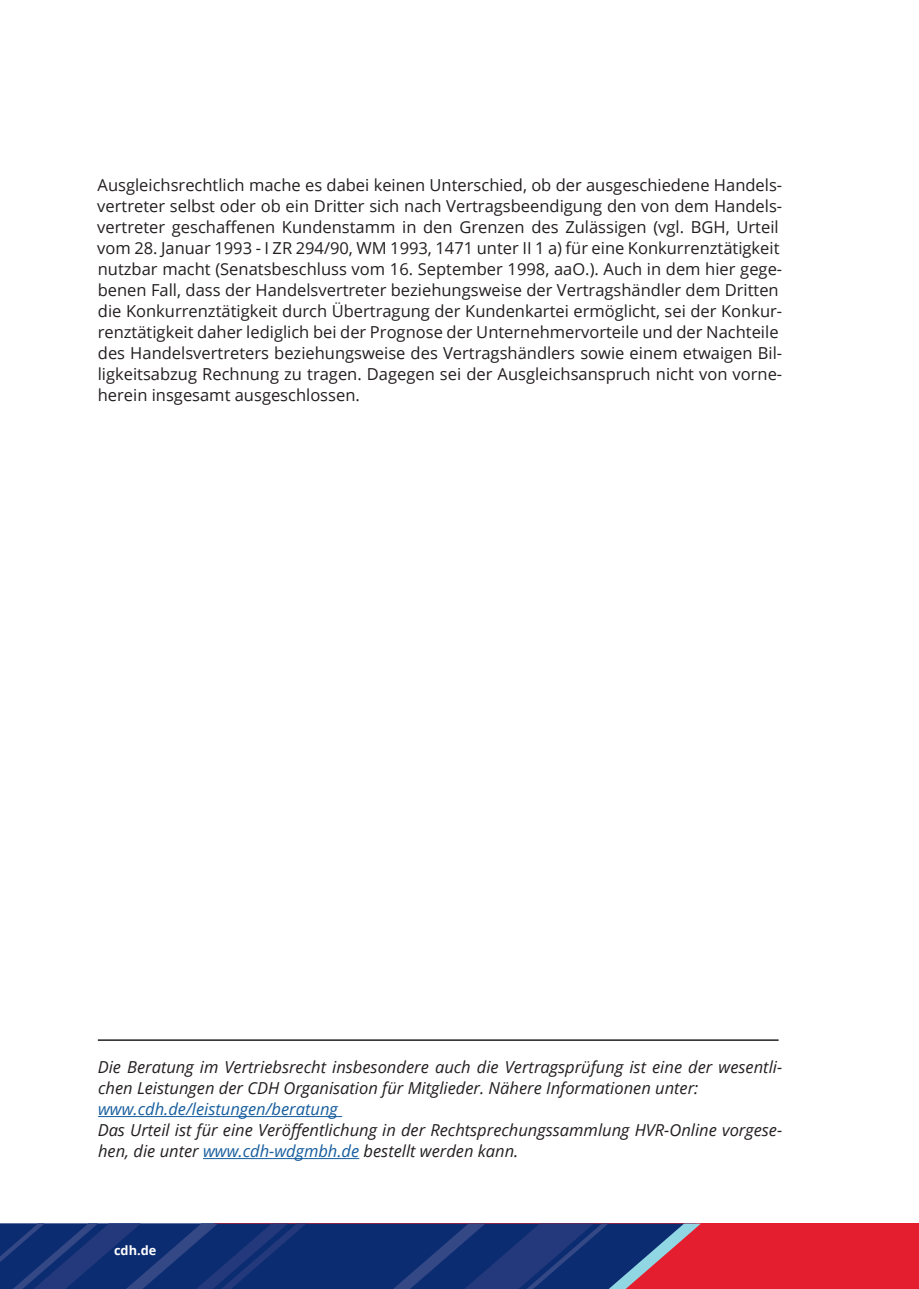
<style>
.page{position:relative;width:919px;height:1289px;background:#fff}
.page>*{position:absolute;margin:0;border:0;box-sizing:border-box;transform-origin:0 0}
.t1{font:16.5px/21px "Open Sans";color:#231f20}
.t2{font:italic 16.5px/21px "Open Sans";color:#231f20}
.t3{font:italic 16.5px "Open Sans";color:#175d9e}
.t4{font:700 12.75px "Open Sans";color:#fff}
.s1{color:#175d9e}
</style>
<div class="page">
<hr style="left:98px;top:1116px;width:244px;height:1px;background:#175d9e">
<hr style="left:203px;top:1158px;width:156px;height:1px;background:#175d9e">
<hr style="left:98px;top:1039px;width:680px;height:1px;background:#231f20">
<div style="left:215px;top:1223px;width:703px;height:65px;background:#e41e2e"></div>
<svg style="left:0;top:1223px;width:701px;height:65px;background:#223373"></svg>
<p class="t1" style="left:97px;top:174px;width:686px">Ausgleichsrechtlich mache es dabei keinen Unterschied, ob der ausgeschiedene Handels&shy;vertreter selbst oder ob ein Dritter sich nach Vertragsbeendigung den von dem Handels&shy;vertreter geschaffenen Kundenstamm in den Grenzen des Zulässigen (vgl. BGH, Urteil vom 28. Januar 1993 - I ZR 294/90, WM 1993, 1471 unter II 1 a) für eine Konkurrenztätigkeit nutzbar macht (Senatsbeschluss vom 16. September 1998, aaO.). Auch in dem hier gege&shy;benen Fall, dass der Handelsvertreter beziehungsweise der Vertragshändler dem Dritten die Konkurrenztätigkeit durch Übertragung der Kundenkartei ermöglicht, sei der Konkur&shy;renztätigkeit daher lediglich bei der Prognose der Unternehmervorteile und der Nachteile des Handelsvertreters beziehungsweise des Vertragshändlers sowie einem etwaigen Bil&shy;ligkeitsabzug Rechnung zu tragen. Dagegen sei der Ausgleichsanspruch nicht von vorne&shy;herein insgesamt ausgeschlossen.</p>
<p class="t2" style="left:98px;top:1056px;width:686px">Die Beratung im Vertriebsrecht insbesondere auch die Vertragsprüfung ist eine der wesentli&shy;chen Leistungen der CDH Organisation für Mitglieder. Nähere Informationen unter:</p>
<p class="t3" style="left:98px;top:1097px;width:241px">www.cdh.de/leistungen/beratung</p>
<p class="t2" style="left:98px;top:1119px;width:686px">Das Urteil ist für eine Veröffentlichung in der Rechtsprechungssammlung HVR-Online vorgese&shy;hen, die unter <span class="s1">www.cdh-wdgmbh.de</span> bestellt werden kann.</p>
<p class="t4" style="left:114px;top:1241px;width:44px">cdh.de</p>
</div>
